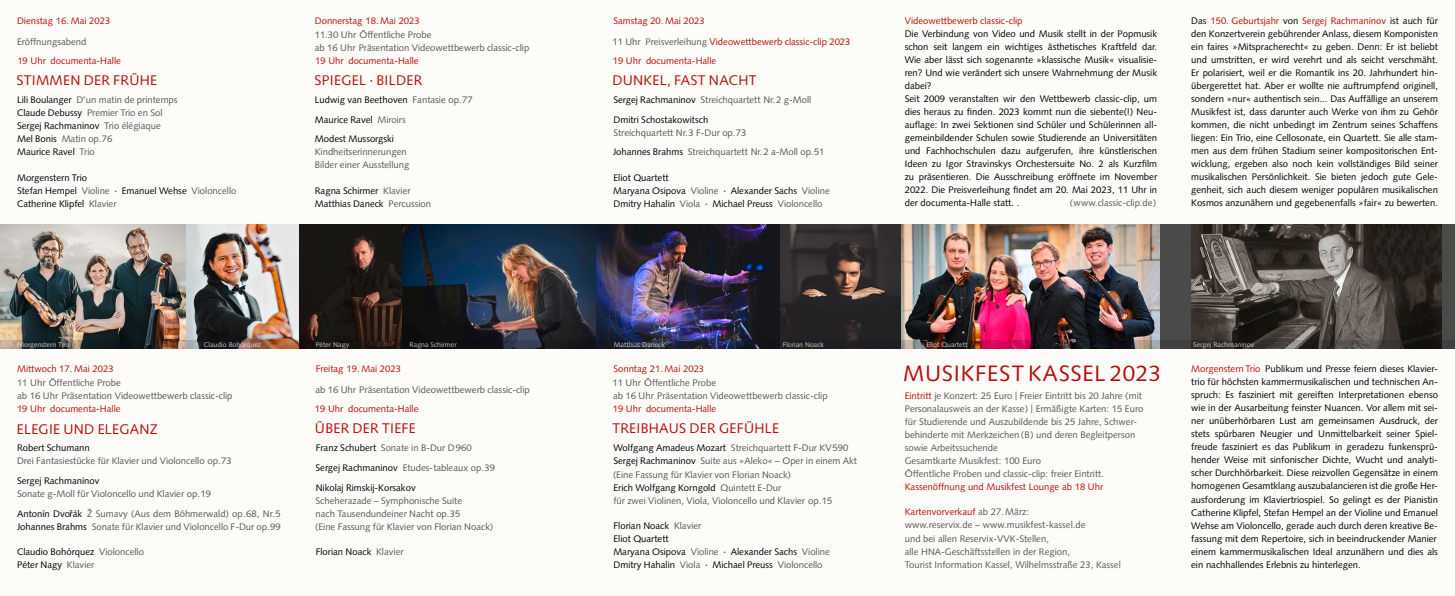
<style>
.page{position:relative;width:1455px;height:596px;background:#fff}
.page>*{position:absolute;margin:0;border:0;box-sizing:border-box;transform-origin:0 0}
.t1{font:22.3px "Syntax LT";letter-spacing:.035em;color:#b70e0c}
.t2{font:14px "Syntax LT Std";letter-spacing:.02em;color:#b70e0c}
.t3{font:9.5px/13px "Syntax LT Std";color:#000}
.t4{font:9.5px/13px "Syntax LT Std";color:#575756}
.t5{font:9.5px/20.5px "Syntax LT Std";color:#b70e0c}
.t6{font:7px "Syntax LT Std";color:#bcbcbc}
.s1{color:#575756}
.s2{color:#000}
.s3{color:#b70e0c}
.s4{font-size:11.4px}
</style>
<div class="page">
<div style="left:0;top:0;width:1454px;height:595px;background:#fdfcf8"></div>
<img style="left:0;top:224px;width:896px;height:116px">
<div style="left:1157px;top:224px;width:297px;height:125px;background:#4a4a49"></div>
<img style="left:1191px;top:224px;width:250px;height:116px">
<img style="left:896px;top:224px;width:263px;height:116px">
<img style="left:0;top:340px;width:1442px;height:9px">
<p class="t5" style="left:17px;top:11px;width:95px">Dienstag 16. Mai 2023</p>
<p class="t4" style="left:17px;top:35px;width:71px">Eröffnungsabend</p>
<p class="t5" style="left:17px;top:51px;width:105px">19 Uhr documenta-Halle</p>
<h2 class="t2" style="left:17px;top:72px;width:142px">STIMMEN DER FRÜHE</h2>
<p class="t3" style="left:17px;top:93px;width:162px">Lili Boulanger <span class="s1">D’un matin de printemps<br></span>Claude Debussy <span class="s1">Premier Trio en Sol<br></span>Sergej Rachmaninov <span class="s1">Trio élégiaque<br></span>Mel Bonis <span class="s1">Matin op.76<br></span>Maurice Ravel <span class="s1">Trio</span></p>
<p class="t3" style="left:17px;top:171px;width:221px">Morgenstern Trio<br>Stefan Hempel <span class="s1">Violine</span> · Emanuel Wehse <span class="s1">Violoncello<br></span>Catherine Klipfel <span class="s1">Klavier</span></p>
<p class="t5" style="left:315px;top:11px;width:106px">Donnerstag 18. Mai 2023</p>
<p class="t4" style="left:315px;top:28px;width:216px">11.30 Uhr Öffentliche Probe<br>ab 16 Uhr Präsentation Videowettbewerb classic-clip</p>
<p class="t5" style="left:315px;top:51px;width:105px">19 Uhr documenta-Halle</p>
<h2 class="t2" style="left:314px;top:72px;width:109px">SPIEGEL ∙ BILDER</h2>
<p class="t3" style="left:315px;top:90px;width:159px;line-height:19.5px">Ludwig van Beethoven <span class="s1">Fantasie op.77<br></span>Maurice Ravel <span class="s1">Miroirs<br></span>Modest Mussorgski</p>
<p class="t4" style="left:315px;top:145px;width:96px">Kindheitserinnerungen<br>Bilder einer Ausstellung</p>
<p class="t3" style="left:315px;top:184px;width:118px">Ragna Schirmer <span class="s1">Klavier<br></span>Matthias Daneck <span class="s1">Percussion</span></p>
<p class="t5" style="left:612px;top:11px;width:239px">Samstag 20. Mai 2023<br><span class="s1">11 Uhr Preisverleihung</span> Videowettbewerb classic-clip 2023</p>
<p class="t5" style="left:612px;top:51px;width:105px">19 Uhr documenta-Halle</p>
<h2 class="t2" style="left:612px;top:72px;width:146px">DUNKEL, FAST NACHT</h2>
<p class="t3" style="left:613px;top:90px;width:199px;line-height:19.5px">Sergej Rachmaninov <span class="s1">Streichquartett Nr. 2 g-Moll<br></span>Dmitri Schostakowitsch</p>
<p class="t4" style="left:613px;top:123px;width:213px;line-height:19.5px">Streichquartett Nr. 3 F-Dur op.73<br><span class="s2">Johannes Brahms</span> Streichquartett Nr. 2 a-Moll op.51</p>
<p class="t3" style="left:613px;top:171px;width:218px">Eliot Quartett<br>Maryana Osipova <span class="s1">Violine</span> · Alexander Sachs <span class="s1">Violine<br></span>Dmitry Hahalin <span class="s1">Viola</span> · Michael Preuss <span class="s1">Violoncello</span></p>
<p class="t5" style="left:904px;top:11px;width:119px">Videowettbewerb classic-clip</p>
<p class="t3" style="left:904px;top:27px;width:254px">Die Verbindung von Video und Musik stellt in der Popmusik schon seit langem ein wichtiges ästhetisches Kraftfeld dar.<br>Wie aber lässt sich sogenannte »klassische Musik« visualisie&shy;ren? Und wie verändert sich unsere Wahrnehmung der Musik dabei?<br>Seit 2009 veranstalten wir den Wettbewerb classic-clip, um dies heraus zu finden. 2023 kommt nun die siebente(!) Neu&shy;auflage: In zwei Sektionen sind Schüler und Schülerinnen all&shy;gemeinbildender Schulen sowie Studierende an Universitäten und Fachhochschulen dazu aufgerufen, ihre künstlerischen Ideen zu Igor Stravinskys Orchestersuite No. 2 als Kurzfilm zu präsentieren. Die Ausschreibung eröffnete im November 2022. Die Preisverleihung findet am 20. Mai 2023, 11 Uhr in der documenta-Halle statt. .</p>
<p class="t4" style="left:1069px;top:196px;width:88px">(www.classic-clip.de)</p>
<p class="t3" style="left:1191px;top:14px;width:248px;text-align:justify">Das <span class="s3">150. Geburtsjahr</span> von <span class="s3">Sergej Rachmaninov</span> ist auch für den Konzertverein gebührender Anlass, diesem Komponisten ein faires »Mitspracherecht« zu geben. Denn: Er ist beliebt und umstritten, er wird verehrt und als seicht verschmäht.<br>Er polarisiert, weil er die Romantik ins 20. Jahrhundert hin&shy;übergerettet hat. Aber er wollte nie auftrumpfend originell, sondern »nur« authentisch sein... Das Auffällige an unserem Musikfest ist, dass darunter auch Werke von ihm zu Gehör kommen, die nicht unbedingt im Zentrum seines Schaffens liegen: Ein Trio, eine Cellosonate, ein Quartett. Sie alle stam&shy;men aus dem frühen Stadium seiner kompositorischen Ent&shy;wicklung, ergeben also noch kein vollständiges Bild seiner musikalischen Persönlichkeit. Sie bieten jedoch gute Gele&shy;genheit, sich auch diesem weniger populären musikalischen Kosmos anzunähern und gegebenenfalls »fair« zu bewerten.</p>
<p class="t6" style="left:18px;top:340px;width:53px">Morgenstern Trio</p>
<p class="t6" style="left:204px;top:340px;width:59px">Claudio Bohórquez</p>
<p class="t6" style="left:316px;top:340px;width:35px">Péter Nagy</p>
<p class="t6" style="left:409px;top:340px;width:49px">Ragna Schirmer</p>
<p class="t6" style="left:614px;top:340px;width:52px">Matthias Daneck</p>
<p class="t6" style="left:782px;top:340px;width:43px">Florian Noack</p>
<p class="t6" style="left:926px;top:340px;width:42px">Eliot Quartett</p>
<p class="t6" style="left:1193px;top:340px;width:62px">Sergej Rachmaninov</p>
<p class="t5" style="left:17px;top:358px;width:98px">Mittwoch 17. Mai 2023</p>
<p class="t4" style="left:17px;top:376px;width:217px">11 Uhr Öffentliche Probe<br>ab 16 Uhr Präsentation Videowettbewerb classic-clip</p>
<p class="t5" style="left:17px;top:398px;width:105px">19 Uhr documenta-Halle</p>
<h2 class="t2" style="left:17px;top:421px;width:142px">ELEGIE UND ELEGANZ</h2>
<p class="t3" style="left:17px;top:441px;width:74px">Robert Schumann</p>
<p class="t4" style="left:17px;top:454px;width:216px">Drei Fantasiestücke für Klavier und Violoncello op.73</p>
<p class="t3" style="left:17px;top:474px;width:84px">Sergej Rachmaninov</p>
<p class="t4" style="left:17px;top:483px;width:265px;line-height:19.5px">Sonate g-Moll für Violoncello und Klavier op.19<br><span class="s2">Antonín Dvoˇrák</span> Ž Sumavy (Aus dem Böhmerwald) op.68, Nr. 5</p>
<p class="t4" style="left:17px;top:519px;width:265px"><span class="s2">Johannes Brahms</span> Sonate für Klavier und Violoncello F-Dur op.99</p>
<p class="t3" style="left:17px;top:544px;width:128px">Claudio Bohórquez <span class="s1">Violoncello<br></span>Péter Nagy <span class="s1">Klavier</span></p>
<p class="t5" style="left:316px;top:358px;width:87px">Freitag 19. Mai 2023</p>
<p class="t4" style="left:315px;top:383px;width:216px">ab 16 Uhr Präsentation Videowettbewerb classic-clip</p>
<p class="t5" style="left:315px;top:398px;width:105px">19 Uhr documenta-Halle</p>
<h2 class="t2" style="left:315px;top:420px;width:102px">ÜBER DER TIEFE</h2>
<p class="t3" style="left:315px;top:438px;width:181px;line-height:19.5px">Franz Schubert <span class="s1">Sonate in B-Dur D 960<br></span>Sergej Rachmaninov <span class="s1">Etudes-tableaux op.39<br></span>Nikolaj Rimskij-Korsakov</p>
<p class="t4" style="left:315px;top:493px;width:179px">Scheherazade – Symphonische Suite<br>nach Tausendundeiner Nacht op.35<br>(Eine Fassung für Klavier von Florian Noack)</p>
<p class="t3" style="left:316px;top:544px;width:89px">Florian Noack <span class="s1">Klavier</span></p>
<p class="t5" style="left:613px;top:358px;width:92px">Sonntag 21. Mai 2023</p>
<p class="t4" style="left:612px;top:376px;width:217px">11 Uhr Öffentliche Probe<br>ab 16 Uhr Präsentation Videowettbewerb classic-clip</p>
<p class="t5" style="left:612px;top:398px;width:105px">19 Uhr documenta-Halle</p>
<h2 class="t2" style="left:612px;top:420px;width:168px">TREIBHAUS DER GEFÜHLE</h2>
<p class="t4" style="left:613px;top:441px;width:245px"><span class="s2">Wolfgang Amadeus Mozart</span> Streichquartett F-Dur KV 590<br><span class="s2">Sergej Rachmaninov</span> Suite aus »Aleko« – Oper in einem Akt (Eine Fassung für Klavier von Florian Noack)<br><span class="s2">Erich Wolfgang Korngold</span> Quintett E-Dur<br>für zwei Violinen, Viola, Violoncello und Klavier op.15</p>
<p class="t3" style="left:613px;top:518px;width:218px">Florian Noack <span class="s1">Klavier<br></span>Eliot Quartett<br>Maryana Osipova <span class="s1">Violine</span> · Alexander Sachs <span class="s1">Violine </span>Dmitry Hahalin <span class="s1">Viola</span> · Michael Preuss <span class="s1">Violoncello</span></p>
<h1 class="t1" style="left:903px;top:360px;width:259px">MUSIKFEST KASSEL 2023</h1>
<p class="t3" style="left:1191px;top:362px;width:248px"><span class="s3">Morgenstern Trio</span> Publikum und Presse feiern dieses Klavier&shy;trio für höchsten kammermusikalischen und technischen An&shy;spruch: Es fasziniert mit gereiften Interpretationen ebenso wie in der Ausarbeitung feinster Nuancen. Vor allem mit sei&shy;ner unüberhörbaren Lust am gemeinsamen Ausdruck, der stets spürbaren Neugier und Unmittelbarkeit seiner Spiel&shy;freude fasziniert es das Publikum in geradezu funkensprü&shy;hender Weise mit sinfonischer Dichte, Wucht und analyti&shy;scher Durchhörbarkeit. Diese reizvollen Gegensätze in einem homogenen Gesamtklang auszubalancieren ist die große Her&shy;ausforderung im Klaviertriospiel. So gelingt es der Pianistin Catherine Klipfel, Stefan Hempel an der Violine und Emanuel Wehse am Violoncello, gerade auch durch deren kreative Be&shy;fassung mit dem Repertoire, sich in beeindruckender Manier einem kammermusikalischen Ideal anzunähern und dies als ein nachhallendes Erlebnis zu hinterlegen.</p>
<p class="t4" style="left:904px;top:389px;width:240px"><span class="s3">Eintritt</span> je Konzert: 25 Euro <span class="s4">|</span> Freier Eintritt bis 20 Jahre (mit Personalausweis an der Kasse) <span class="s4">|</span> Ermäßigte Karten: 15 Euro für Studierende und Auszubildende bis 25 Jahre, Schwer&shy;behinderte mit Merkzeichen (B) und deren Begleitperson sowie Arbeitssuchende<br>Gesamtkarte Musikfest: 100 Euro<br>Öffentliche Proben und classic-clip: freier Eintritt.</p>
<p class="t5" style="left:904px;top:476px;width:200px">Kassenöffnung und Musikfest Lounge ab 18 Uhr</p>
<p class="t4" style="left:904px;top:505px;width:217px"><span class="s3">Kartenvorverkauf</span> ab 27. März:<br>www.reservix.de – www.musikfest-kassel.de<br>und bei allen Reservix-VVK-Stellen,<br>alle HNA-Geschäftsstellen in der Region,<br>Tourist Information Kassel, Wilhelmsstraße 23, Kassel</p>
</div>
